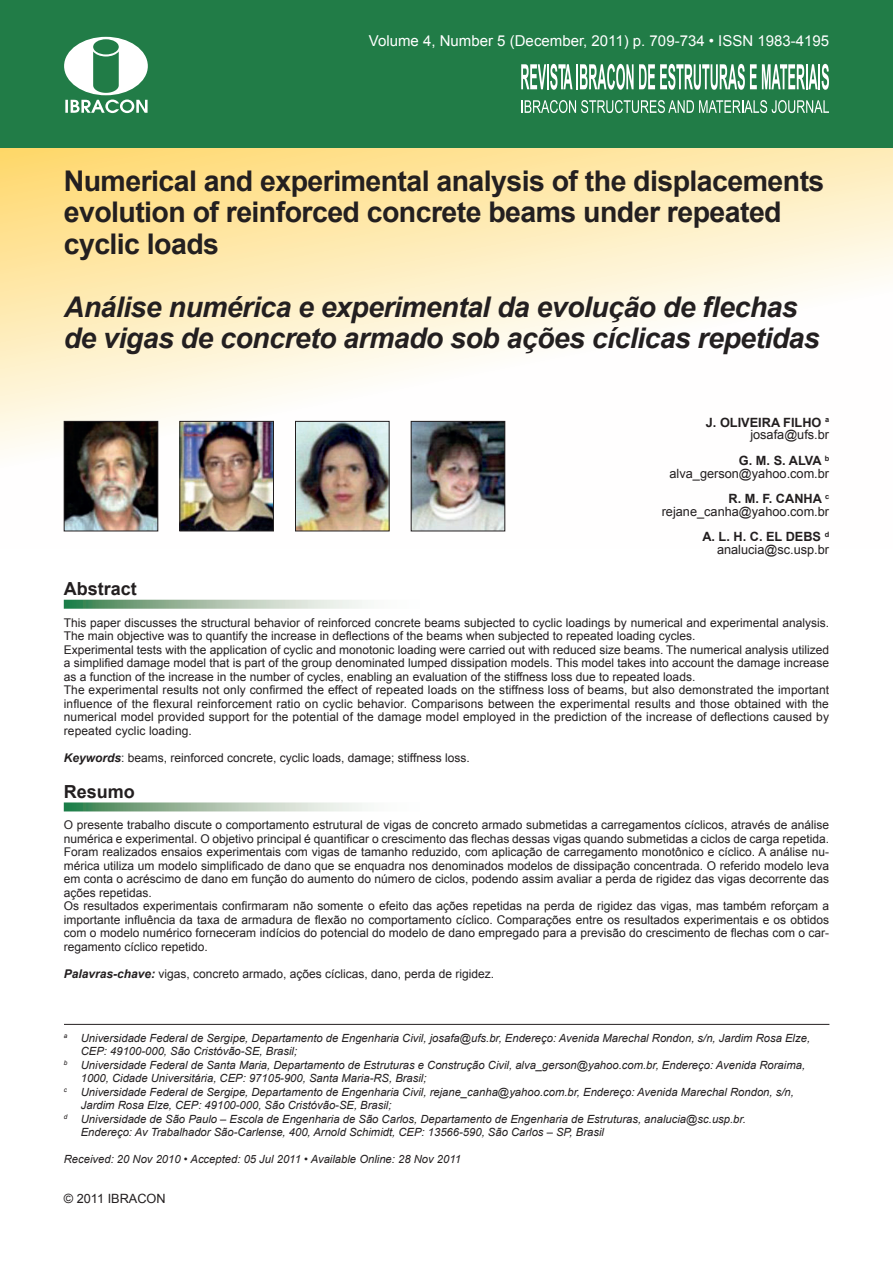
<style>
.page{position:relative;width:893px;height:1263px;background:#fff}
.page>*{position:absolute;margin:0;border:0;box-sizing:border-box;transform-origin:0 0}
.t1{font:700 28.5px/31.5px "Arial";letter-spacing:-.02em;color:#231f20}
.t2{font:italic 700 28.5px/31.5px "Arial";letter-spacing:-.02em;color:#231f20}
.t3{font:700 18px "Arial";color:#231f20}
.t4{font:15px "Arial";color:#fff}
.t5{font:12.75px/12.8px "Arial";color:#231f20;text-align:right}
.t6{font:700 12.75px/12.8px "Arial";color:#231f20;text-align:right}
.t7{font:12px/13.5px "Arial";color:#231f20}
.t8{font:italic 11.25px "Arial";color:#231f20}
.s1{font-weight:400}
.s2{font-weight:700}
.s3{font-weight:700;font-style:italic}
</style>
<div class="page">
<svg style="left:0;top:148px;width:893px;height:384px"></svg>
<hr style="left:64px;top:1024px;width:765px;height:1px;background:#231f20">
<svg style="left:64px;top:600px;width:299px;height:9px;background:#a4c0a9"></svg>
<svg style="left:64px;top:802px;width:299px;height:9px;background:#a6c2ab"></svg>
<div style="left:0;top:0;width:893px;height:148px;background:#217c47"></div>
<svg style="left:64px;top:37px;width:84px;height:76px"></svg>
<svg style="left:521px;top:64px;width:51px;height:26px"></svg>
<hr style="left:576px;top:64px;width:2px;height:25px;background:#fff">
<svg style="left:580px;top:64px;width:249px;height:26px"></svg>
<svg style="left:521px;top:100px;width:308px;height:13px"></svg>
<img style="left:66px;top:423px;width:90px;height:106px">
<div style="left:64px;top:421px;width:94px;height:110px;border:1px solid #231f20"></div>
<img style="left:181px;top:423px;width:91px;height:106px">
<div style="left:179px;top:421px;width:95px;height:110px;border:1px solid #231f20"></div>
<img style="left:297px;top:423px;width:90px;height:106px">
<div style="left:295px;top:421px;width:94px;height:110px;border:1px solid #231f20"></div>
<img style="left:413px;top:423px;width:90px;height:106px">
<div style="left:411px;top:421px;width:94px;height:110px;border:1px solid #231f20"></div>
<p class="t4" style="left:369px;top:31px;width:462px">Volume 4, Number 5 (December, 2011) p. 709-734 • ISSN 1983-4195</p>
<h1 class="t1" style="left:64px;top:166px;width:762px">Numerical and experimental analysis of the displacements evolution of reinforced concrete beams under repeated cyclic loads</h1>
<h1 class="t2" style="left:64px;top:292px;width:757px">Análise numérica e experimental da evolução de flechas de vigas de concreto armado sob ações cíclicas repetidas</h1>
<h2 class="t3" style="left:64px;top:577px;width:75px">Abstract</h2>
<p class="t6" style="left:706px;top:416px;width:125px">J. OLIVEIRA FILHO <sup>a </sup><span class="s1">josafa@ufs.br</span></p>
<p class="t5" style="left:669px;top:454px;width:161px"><span class="s2">G. M. S. ALVA</span> <sup>b </sup>alva_gerson@yahoo.com.br</p>
<p class="t5" style="left:662px;top:492px;width:169px"><span class="s2">R. M. F. CANHA</span> <sup>c </sup>rejane_canha@yahoo.com.br</p>
<p class="t5" style="left:702px;top:530px;width:128px"><span class="s2">A. L. H. C. EL DEBS</span> <sup>d </sup>analucia@sc.usp.br</p>
<p class="t7" style="left:64px;top:616px;width:767px">This paper discusses the structural behavior of reinforced concrete beams subjected to cyclic loadings by numerical and experimental analysis.<br>The main objective was to quantify the increase in deflections of the beams when subjected to repeated loading cycles.<br>Experimental tests with the application of cyclic and monotonic loading were carried out with reduced size beams. The numerical analysis utilized a simplified damage model that is part of the group denominated lumped dissipation models. This model takes into account the damage increase as a function of the increase in the number of cycles, enabling an evaluation of the stiffness loss due to repeated loads.<br>The experimental results not only confirmed the effect of repeated loads on the stiffness loss of beams, but also demonstrated the important influence of the flexural reinforcement ratio on cyclic behavior. Comparisons between the experimental results and those obtained with the numerical model provided support for the potential of the damage model employed in the prediction of the increase of deflections caused by repeated cyclic loading.</p>
<p class="t7" style="left:64px;top:751px;width:407px"><span class="s3">Keywords</span>: beams, reinforced concrete, cyclic loads, damage; stiffness loss.</p>
<h2 class="t3" style="left:64px;top:780px;width:73px">Resumo</h2>
<p class="t7" style="left:64px;top:818px;width:767px">O presente trabalho discute o comportamento estrutural de vigas de concreto armado submetidas a carregamentos cíclicos, através de análise numérica e experimental. O objetivo principal é quantificar o crescimento das flechas dessas vigas quando submetidas a ciclos de carga repetida.<br>Foram realizados ensaios experimentais com vigas de tamanho reduzido, com aplicação de carregamento monotônico e cíclico. A análise nu&shy;mérica utiliza um modelo simplificado de dano que se enquadra nos denominados modelos de dissipação concentrada. O referido modelo leva em conta o acréscimo de dano em função do aumento do número de ciclos, podendo assim avaliar a perda de rigidez das vigas decorrente das ações repetidas.<br>Os resultados experimentais confirmaram não somente o efeito das ações repetidas na perda de rigidez das vigas, mas também reforçam a importante influência da taxa de armadura de flexão no comportamento cíclico. Comparações entre os resultados experimentais e os obtidos com o modelo numérico forneceram indícios do potencial do modelo de dano empregado para a previsão do crescimento de flechas com o car&shy;regamento cíclico repetido.</p>
<p class="t7" style="left:64px;top:967px;width:432px"><span class="s3">Palavras-chave:</span> vigas, concreto armado, ações cíclicas, dano, perda de rigidez.</p>
<p class="t8" style="left:64px;top:1030px;width:748px"><sup>a</sup> Universidade Federal de Sergipe, Departamento de Engenharia Civil, josafa@ufs.br, Endereço: Avenida Marechal Rondon, s/n, Jardim Rosa Elze,</p>
<p class="t8" style="left:81px;top:1044px;width:218px">CEP: 49100-000, São Cristóvão-SE, Brasil;</p>
<p class="t8" style="left:64px;top:1057px;width:743px"><sup>b</sup> Universidade Federal de Santa Maria, Departamento de Estruturas e Construção Civil, alva_gerson@yahoo.com.br, Endereço: Avenida Roraima,</p>
<p class="t8" style="left:81px;top:1071px;width:347px">1000, Cidade Universitária, CEP: 97105-900, Santa Maria-RS, Brasil;</p>
<p class="t8" style="left:64px;top:1084px;width:732px"><sup>c</sup> Universidade Federal de Sergipe, Departamento de Engenharia Civil, rejane_canha@yahoo.com.br, Endereço: Avenida Marechal Rondon, s/n,</p>
<p class="t8" style="left:81px;top:1098px;width:312px">Jardim Rosa Elze, CEP: 49100-000, São Cristóvão-SE, Brasil;</p>
<p class="t8" style="left:64px;top:1111px;width:684px"><sup>d</sup> Universidade de São Paulo – Escola de Engenharia de São Carlos, Departamento de Engenharia de Estruturas, analucia@sc.usp.br.</p>
<p class="t8" style="left:81px;top:1125px;width:525px">Endereço: Av Trabalhador São-Carlense, 400, Arnold Schimidt, CEP: 13566-590, São Carlos – SP, Brasil</p>
<p class="t8" style="left:64px;top:1152px;width:399px">Received: 20 Nov 2010 • Accepted: 05 Jul 2011 • Available Online: 28 Nov 2011</p>
<p class="t5" style="left:64px;top:1192px;width:103px">© 2011 IBRACON</p>
</div>
